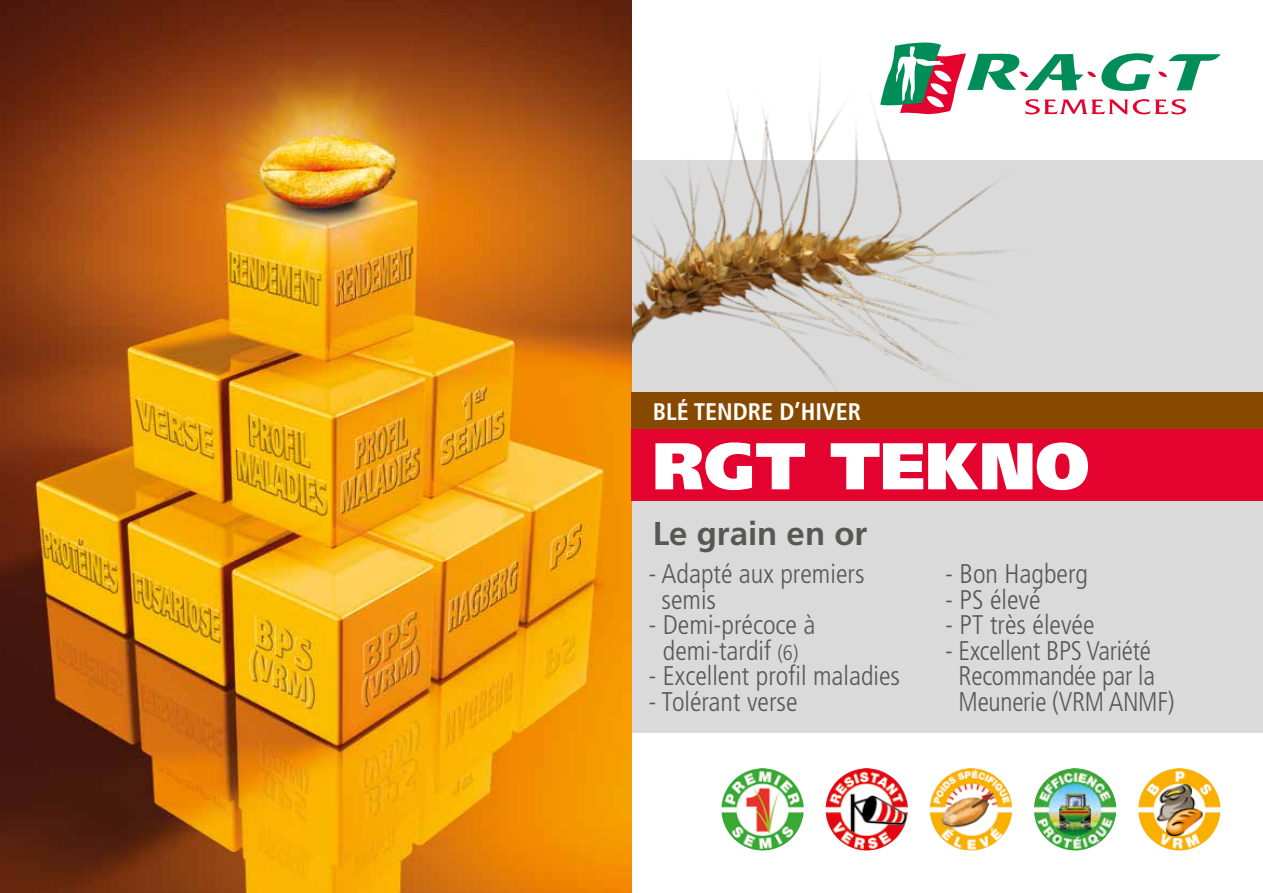
<style>
.page{position:relative;width:1263px;height:893px;background:#fff}
.page>*{position:absolute;margin:0;border:0;box-sizing:border-box;transform-origin:0 0}
.t1{font:900 66px "Frutiger LT Std";color:#fff}
.t2{font:700 33px "Frutiger LT Std";color:#575756}
.t3{font:300 condensed 27px/25.5px "Frutiger LT Std";color:#575756}
.t4{font:700 condensed 24px "Frutiger LT Std";color:#fff}
.s1{font-size:21px}
</style>
<div class="page">
<svg style="left:1084px;top:53px;width:136px;height:62px"></svg>
<div style="left:631px;top:160px;width:632px;height:572px;background:#dadada"></div>
<img style="left:631px;top:0;width:453px;height:753px">
<img style="left:0;top:0;width:631px;height:893px">
<div style="left:631px;top:428px;width:632px;height:73px;background:#e4032e"></div>
<div style="left:631px;top:392px;width:632px;height:36px;background:#874900"></div>
<img style="left:1138px;top:768px;width:82px;height:82px;border-radius:41px">
<img style="left:930px;top:768px;width:82px;height:82px;border-radius:41px">
<img style="left:1034px;top:768px;width:82px;height:82px;border-radius:41px">
<img style="left:825px;top:768px;width:83px;height:82px;border-radius:41px">
<img style="left:721px;top:768px;width:83px;height:82px;border-radius:41px">
<p class="t4" style="left:653px;top:397px;width:210px">BLÉ TENDRE D’HIVER</p>
<h1 class="t1" style="left:653px;top:426px;width:438px">RGT TEKNO</h1>
<p class="t2" style="left:653px;top:514px;width:216px">Le grain en or</p>
<p class="t3" style="left:661px;top:562px;width:205px;text-indent:-13px">- Adapté aux premiers semis</p>
<p class="t3" style="left:648px;top:613px;width:168px;text-align:center">- Demi-précoce à demi-tardif <span class="s1">(6)</span></p>
<p class="t3" style="left:648px;top:664px;width:253px">- Excellent profil maladies</p>
<p class="t3" style="left:648px;top:689px;width:151px">- Tolérant verse</p>
<p class="t3" style="left:945px;top:562px;width:144px">- Bon Hagberg</p>
<p class="t3" style="left:945px;top:587px;width:97px">- PS élevé</p>
<p class="t3" style="left:945px;top:613px;width:151px">- PT très élevée</p>
<p class="t3" style="left:959px;top:638px;width:217px;text-indent:-14px">- Excellent BPS Variété<br>Recommandée par la<br>Meunerie (VRM ANMF)</p>
</div>
